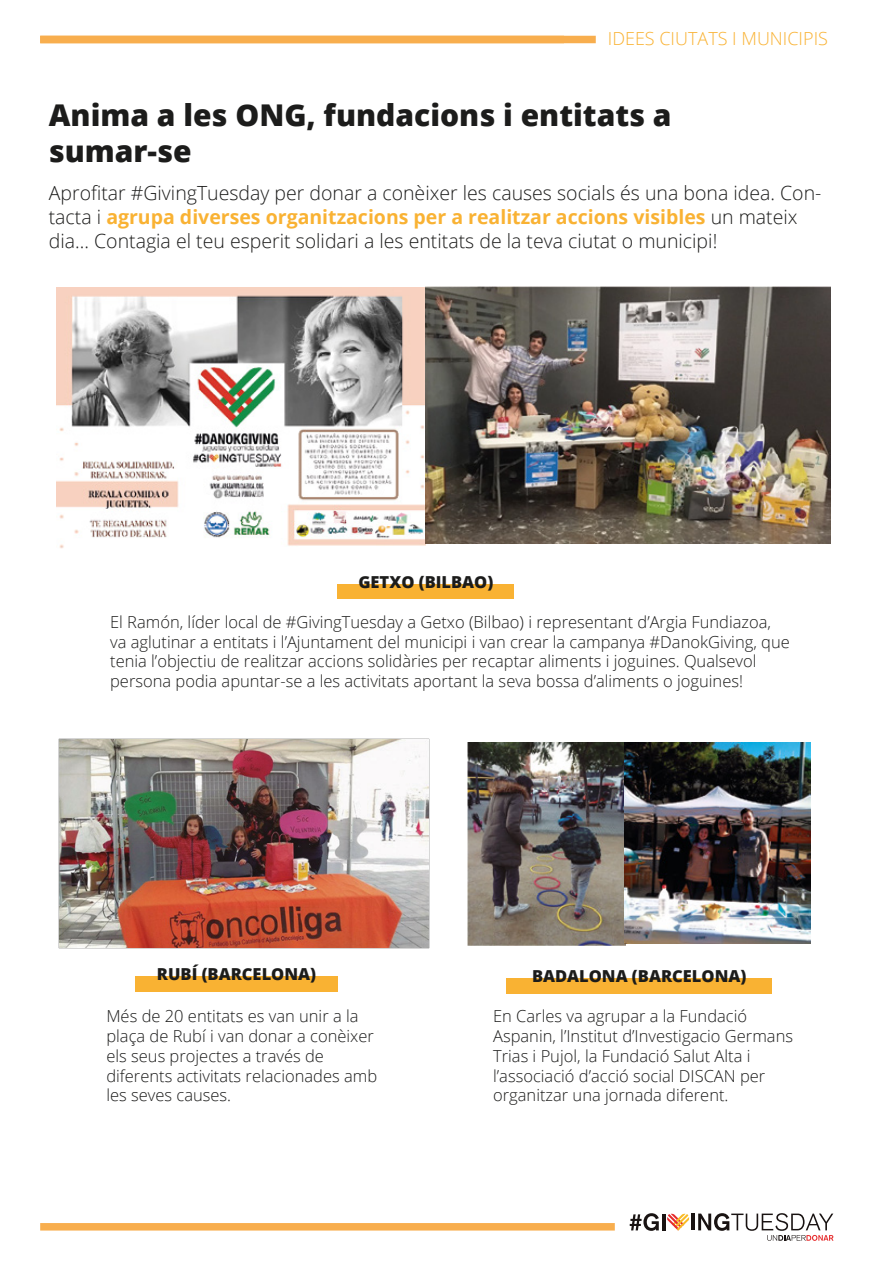
<style>
.page{position:relative;width:893px;height:1263px;background:#fff}
.page>*{position:absolute;margin:0;border:0;box-sizing:border-box;transform-origin:0 0}
.t1{font:800 30px/36px "Open Sans";color:#1c1c1b}
.t2{font:300 19.5px/24px "Open Sans";color:#1c1c1b}
.t3{font:300 18px "Open Sans";color:#f9b233}
.t4{font:300 16.5px/19.8px "Open Sans";color:#1c1c1b}
.t5{font:800 16.5px "Open Sans";color:#1c1c1b}
.s1{font-weight:700;color:#f9b233}
</style>
<div class="page">
<div style="left:338px;top:584px;width:176px;height:14px;background:#f9b233"></div>
<div style="left:135px;top:976px;width:203px;height:15px;background:#f9b233"></div>
<div style="left:506px;top:978px;width:266px;height:15px;background:#f9b233"></div>
<img style="left:56px;top:287px;width:370px;height:261px">
<img style="left:426px;top:287px;width:404px;height:257px">
<img style="left:58px;top:739px;width:372px;height:209px">
<img style="left:467px;top:742px;width:158px;height:204px">
<img style="left:625px;top:742px;width:185px;height:202px">
<div style="left:40px;top:36px;width:556px;height:7px;background:#f8ae4e"></div>
<div style="left:40px;top:1223px;width:575px;height:7px;background:#f8ae4e"></div>
<svg style="left:667px;top:1213px;width:22px;height:17px"></svg>
<svg style="left:630px;top:1213px;width:29px;height:18px"></svg>
<hr style="left:662px;top:1213px;width:3px;height:17px;background:#191312">
<hr style="left:691px;top:1213px;width:4px;height:17px;background:#191312">
<svg style="left:698px;top:1213px;width:135px;height:28px"></svg>
<p class="t3" style="left:608px;top:26px;width:222px">IDEES CIUTATS I MUNICIPIS</p>
<h1 class="t1" style="left:49px;top:96px;width:624px">Anima a les ONG, fundacions i entitats a sumar-se</h1>
<p class="t2" style="left:49px;top:180px;width:774px">Aprofitar #GivingTuesday per donar a conèixer les causes socials és una bona idea. Con&shy;tacta i <span class="s1">agrupa diverses organitzacions per a realitzar accions visibles</span> un mateix dia... Contagia el teu esperit solidari a les entitats de la teva ciutat o municipi!</p>
<p class="t5" style="left:358px;top:569px;width:136px">GETXO (BILBAO)</p>
<p class="t4" style="left:110px;top:611px;width:681px">El Ramón, líder local de #GivingTuesday a Getxo (Bilbao) i representant d’Argia Fundiazoa, va aglutinar a entitats i l’Ajuntament del municipi i van crear la campanya #DanokGiving, que tenia l’objectiu de realitzar accions solidàries per recaptar aliments i joguines. Qualsevol persona podia apuntar-se a les activitats aportant la seva bossa d’aliments o joguines!</p>
<p class="t5" style="left:157px;top:961px;width:161px">RUBÍ (BARCELONA)</p>
<p class="t4" style="left:106px;top:1006px;width:272px">Més de 20 entitats es van unir a la plaça de Rubí i van donar a conèixer els seus projectes a través de diferents activitats relacionades amb les seves causes.</p>
<p class="t5" style="left:532px;top:963px;width:216px">BADALONA (BARCELONA)</p>
<p class="t4" style="left:493px;top:1006px;width:301px">En Carles va agrupar a la Fundació Aspanin, l’Institut d’Investigacio Germans Trias i Pujol, la Fundació Salut Alta i l’associació d’acció social DISCAN per organitzar una jornada diferent.</p>
</div>
